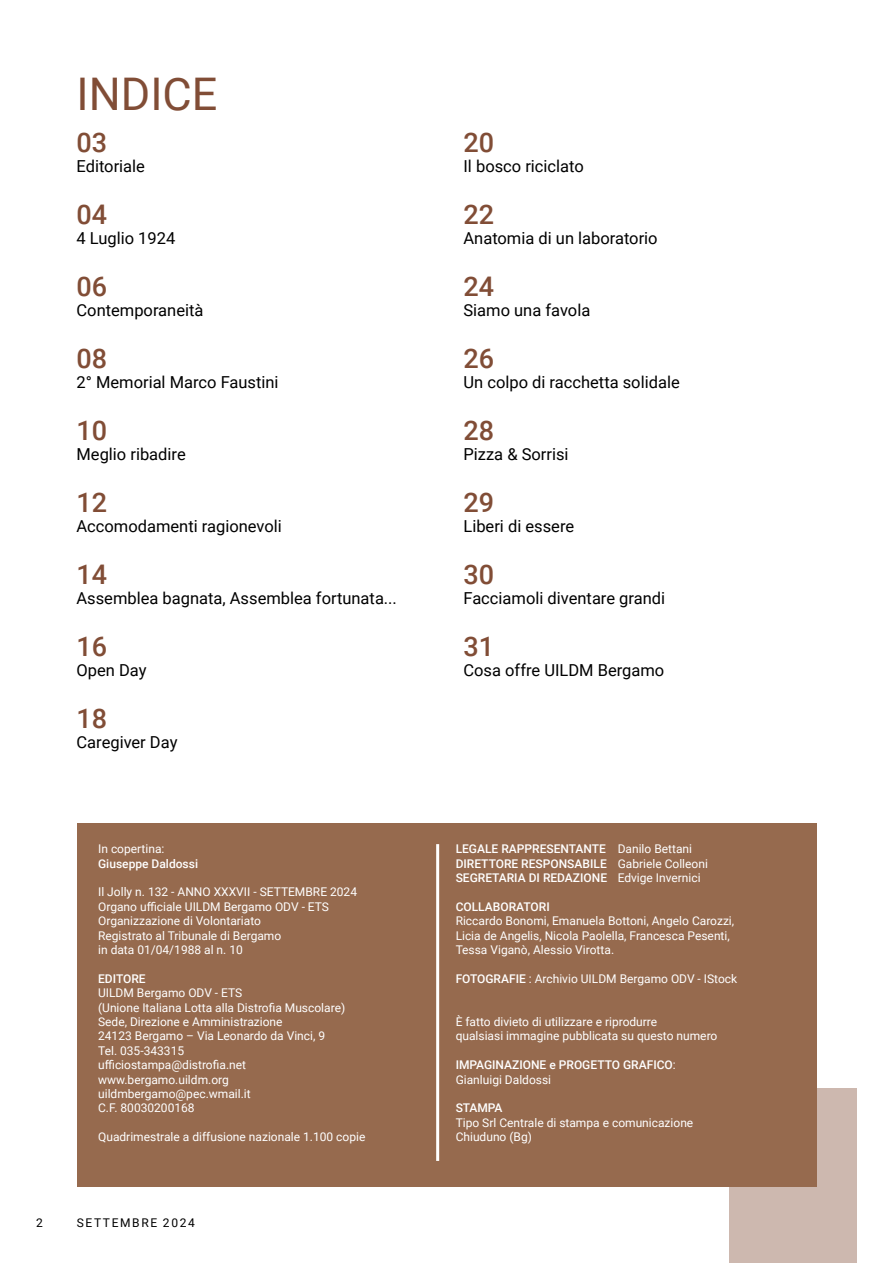
<style>
.page{position:relative;width:893px;height:1263px;background:#fff}
.page>*{position:absolute;margin:0;border:0;box-sizing:border-box;transform-origin:0 0}
.t1{font:45px "Roboto";color:#814d36}
.t2{font:500 27px "Roboto";color:#814d36}
.t3{font:16.5px "Roboto";color:#000}
.t4{font:12px/14.4px "Roboto";color:#fff}
.t5{font:500 12px/14.4px "Roboto";color:#fff}
.t6{font:12px "Roboto";letter-spacing:.135em;color:#000}
.s1{font-weight:400}
.s2{font-weight:500}
</style>
<div class="page">
<div style="left:729px;top:1089px;width:128px;height:174px;background:#cdb8af"></div>
<div style="left:77px;top:823px;width:739px;height:363px;background:#966a4e"></div>
<hr style="left:436px;top:844px;width:3px;height:317px;background:#fff">
<h1 class="t1" style="left:77px;top:63px;width:142px">INDICE</h1>
<h2 class="t2" style="left:77px;top:124px;width:32px">03</h2>
<h3 class="t3" style="left:77px;top:154px;width:70px">Editoriale</h3>
<h2 class="t2" style="left:77px;top:196px;width:32px">04</h2>
<h3 class="t3" style="left:77px;top:226px;width:100px">4 Luglio 1924</h3>
<h2 class="t2" style="left:77px;top:268px;width:32px">06</h2>
<h3 class="t3" style="left:77px;top:298px;width:128px">Contemporaneità</h3>
<h2 class="t2" style="left:77px;top:340px;width:32px">08</h2>
<h3 class="t3" style="left:77px;top:370px;width:204px">2° Memorial Marco Faustini</h3>
<h2 class="t2" style="left:77px;top:412px;width:32px">10</h2>
<h3 class="t3" style="left:77px;top:442px;width:111px">Meglio ribadire</h3>
<h2 class="t2" style="left:77px;top:484px;width:32px">12</h2>
<h3 class="t3" style="left:77px;top:514px;width:207px">Accomodamenti ragionevoli</h3>
<h2 class="t2" style="left:77px;top:556px;width:32px">14</h2>
<h3 class="t3" style="left:77px;top:586px;width:322px">Assemblea bagnata, Assemblea fortunata...</h3>
<h2 class="t2" style="left:77px;top:628px;width:32px">16</h2>
<h3 class="t3" style="left:77px;top:658px;width:72px">Open Day</h3>
<h2 class="t2" style="left:77px;top:700px;width:32px">18</h2>
<h3 class="t3" style="left:77px;top:730px;width:102px">Caregiver Day</h3>
<p class="t4" style="left:98px;top:841px;width:68px">In copertina:</p>
<p class="t5" style="left:98px;top:856px;width:101px">Giuseppe Daldossi</p>
<p class="t4" style="left:98px;top:884px;width:260px">Il Jolly n. 132 - ANNO XXXVII - SETTEMBRE 2024<br>Organo ufficiale UILDM Bergamo ODV - ETS Organizzazione di Volontariato<br>Registrato al Tribunale di Bergamo<br>in data 01/04/1988 al n. 10</p>
<p class="t5" style="left:98px;top:971px;width:49px">EDITORE</p>
<p class="t4" style="left:98px;top:985px;width:249px">UILDM Bergamo ODV - ETS<br>(Unione Italiana Lotta alla Distrofia Muscolare)<br>Sede, Direzione e Amministrazione<br>24123 Bergamo – Via Leonardo da Vinci, 9<br>Tel. 035-343315<br>ufficiostampa@distrofia.net www.bergamo.uildm.org uildmbergamo@pec.wmail.it<br>C.F. 80030200168</p>
<p class="t4" style="left:98px;top:1129px;width:269px">Quadrimestrale a diffusione nazionale 1.100 copie</p>
<p class="t6" style="left:36px;top:1214px;width:8px">2</p>
<p class="t6" style="left:77px;top:1214px;width:120px">SETTEMBRE 2024</p>
<h2 class="t2" style="left:463px;top:124px;width:32px">20</h2>
<h3 class="t3" style="left:463px;top:154px;width:122px">Il bosco riciclato</h3>
<h2 class="t2" style="left:463px;top:196px;width:32px">22</h2>
<h3 class="t3" style="left:463px;top:226px;width:196px">Anatomia di un laboratorio</h3>
<h2 class="t2" style="left:463px;top:268px;width:32px">24</h2>
<h3 class="t3" style="left:463px;top:298px;width:128px">Siamo una favola</h3>
<h2 class="t2" style="left:463px;top:340px;width:32px">26</h2>
<h3 class="t3" style="left:463px;top:370px;width:218px">Un colpo di racchetta solidale</h3>
<h2 class="t2" style="left:463px;top:412px;width:32px">28</h2>
<h3 class="t3" style="left:463px;top:442px;width:107px">Pizza &amp; Sorrisi</h3>
<h2 class="t2" style="left:463px;top:484px;width:32px">29</h2>
<h3 class="t3" style="left:463px;top:514px;width:112px">Liberi di essere</h3>
<h2 class="t2" style="left:463px;top:556px;width:32px">30</h2>
<h3 class="t3" style="left:463px;top:586px;width:203px">Facciamoli diventare grandi</h3>
<h2 class="t2" style="left:463px;top:628px;width:32px">31</h2>
<h3 class="t3" style="left:463px;top:658px;width:202px">Cosa offre UILDM Bergamo</h3>
<p class="t5" style="left:456px;top:841px;width:254px">LEGALE RAPPRESENTANTE <span class="s1">Danilo Bettani<br></span>DIRETTORE RESPONSABILE <span class="s1">Gabriele Colleoni<br></span>SEGRETARIA DI REDAZIONE <span class="s1">Edvige Invernici</span></p>
<p class="t5" style="left:456px;top:899px;width:96px">COLLABORATORI</p>
<p class="t4" style="left:456px;top:913px;width:280px">Riccardo Bonomi, Emanuela Bottoni, Angelo Carozzi,<br>Licia de Angelis, Nicola Paolella, Francesca Pesenti,<br>Tessa Viganò, Alessio Virotta.</p>
<p class="t4" style="left:456px;top:971px;width:283px"><span class="s2">FOTOGRAFIE</span> : Archivio UILDM Bergamo ODV - IStock</p>
<p class="t4" style="left:456px;top:1014px;width:263px">È fatto divieto di utilizzare e riprodurre<br>qualsiasi immagine pubblicata su questo numero</p>
<p class="t5" style="left:456px;top:1057px;width:222px">IMPAGINAZIONE e PROGETTO GRAFICO<span class="s1">:<br>Gianluigi Daldossi</span></p>
<p class="t5" style="left:456px;top:1100px;width:48px">STAMPA</p>
<p class="t4" style="left:456px;top:1115px;width:239px">Tipo Srl Centrale di stampa e comunicazione<br>Chiuduno (Bg)</p>
</div>
